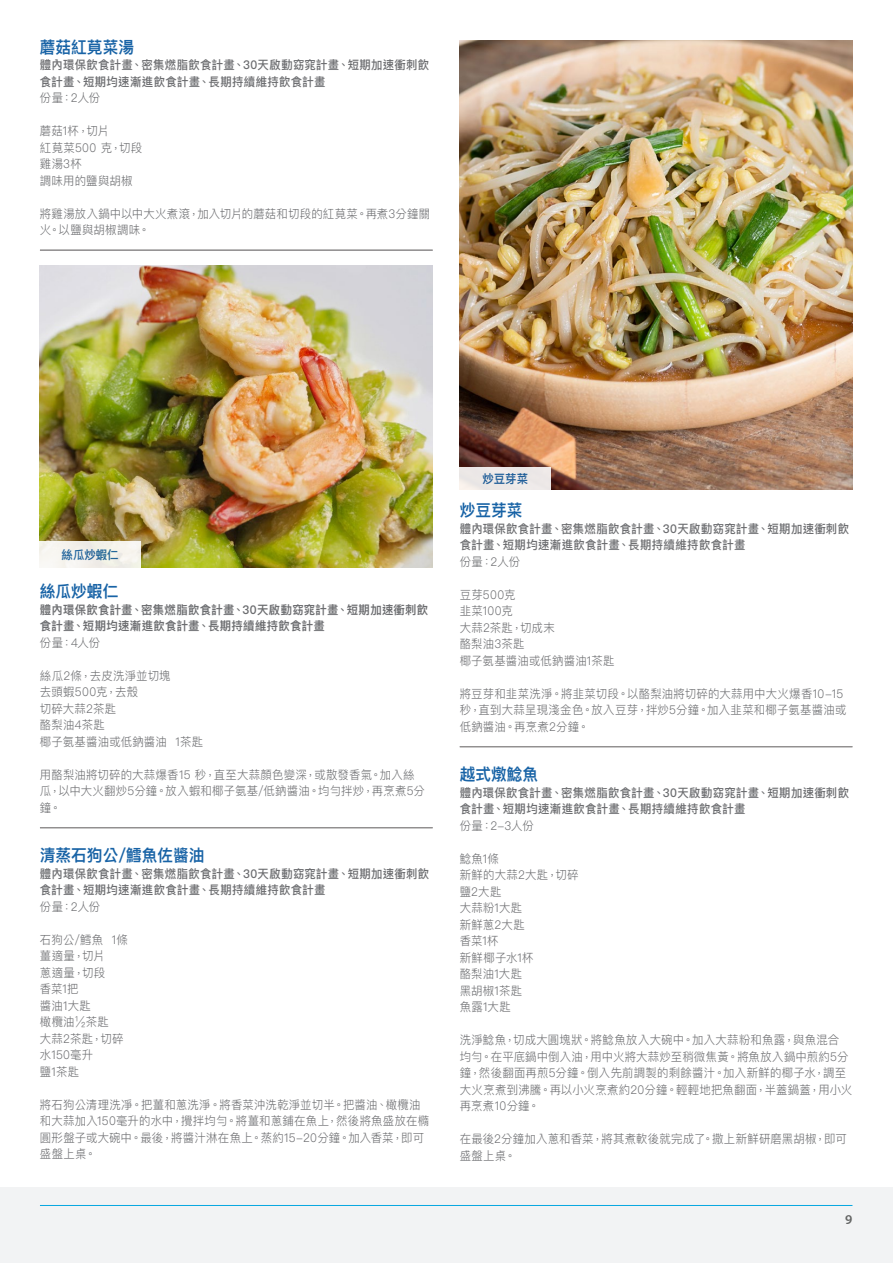
<style>
.page{position:relative;width:893px;height:1263px;background:#fff}
.page>*{position:absolute;margin:0;border:0;box-sizing:border-box;transform-origin:0 0}
.t1{font:600 16.5px "Ping Fang TC";color:#1863a6;scale:.95 1}
.t2{font:600 13.5px "Myriad Pro";color:#040503}
.t3{font:300 12px/16.5px "Ping Fang TC";letter-spacing:.02em;color:#6c6d70;scale:.95 1}
.t4{font:500 12px/16.5px "Ping Fang TC";letter-spacing:.025em;color:#6c6d70;scale:.95 1}
.t5{font:600 12px/16.5px "Ping Fang TC";letter-spacing:.025em;color:#6c6d70;scale:.95 1}
.t6{font:600 12px "Ping Fang TC";color:#1863a6;scale:.95 1}
</style>
<div class="page">
<div style="left:0;top:1187px;width:893px;height:76px;background:#f2f3f4"></div>
<hr style="left:40px;top:1205px;width:812px;height:1px;background:#08a7e0">
<hr style="left:40px;top:250px;width:393px;height:1px;background:#231f20">
<hr style="left:40px;top:827px;width:393px;height:1px;background:#231f20">
<hr style="left:40px;top:828px;width:393px;height:1px;background:#231f20">
<hr style="left:460px;top:746px;width:392px;height:1px;background:#231f20">
<hr style="left:460px;top:747px;width:392px;height:1px;background:#231f20">
<img style="left:39px;top:266px;width:393px;height:302px">
<div style="left:39px;top:541px;width:102px;height:27px;background:#f5f4ec"></div>
<img style="left:460px;top:40px;width:392px;height:450px">
<div style="left:460px;top:467px;width:91px;height:23px;background:#ece8e7"></div>
<p class="t1" style="left:40px;top:36px;width:101px">蘑菇紅莧菜湯</p>
<p class="t4" style="left:40px;top:56px;width:411px">體內環保飲食計畫、密集燃脂飲食計畫、30天啟動窈窕計畫、短期加速衝刺飲食計畫、短期均速漸進飲食計畫、長期持續維持飲食計畫</p>
<p class="t3" style="left:40px;top:89px;width:65px">份量：2人份</p>
<p class="t3" style="left:40px;top:122px;width:74px">蘑菇1杯，切片</p>
<p class="t3" style="left:40px;top:139px;width:109px">紅莧菜500 克，切段</p>
<p class="t3" style="left:40px;top:155px;width:46px">雞湯3杯</p>
<p class="t3" style="left:40px;top:172px;width:99px">調味用的鹽與胡椒</p>
<p class="t3" style="left:40px;top:205px;width:412px">將雞湯放入鍋中以中大火煮滾，加入切片的蘑菇和切段的紅莧菜。再煮3分鐘關火。以鹽與胡椒調味。</p>
<p class="t6" style="left:62px;top:547px;width:62px">絲瓜炒蝦仁</p>
<p class="t1" style="left:40px;top:581px;width:84px">絲瓜炒蝦仁</p>
<p class="t5" style="left:40px;top:601px;width:410px">體內環保飲食計畫、密集燃脂飲食計畫、30天啟動窈窕計畫、短期加速衝刺飲食計畫、短期均速漸進飲食計畫、長期持續維持飲食計畫</p>
<p class="t3" style="left:40px;top:634px;width:65px">份量：4人份</p>
<p class="t3" style="left:40px;top:667px;width:139px">絲瓜2條，去皮洗淨並切塊</p>
<p class="t3" style="left:40px;top:683px;width:105px">去頭蝦500克，去殼</p>
<p class="t3" style="left:40px;top:700px;width:82px">切碎大蒜2茶匙</p>
<p class="t3" style="left:40px;top:716px;width:70px">酪梨油4茶匙</p>
<p class="t3" style="left:40px;top:733px;width:173px">椰子氨基醬油或低鈉醬油 1茶匙</p>
<p class="t3" style="left:40px;top:766px;width:407px">用酪梨油將切碎的大蒜爆香15 秒，直至大蒜顏色變深，或散發香氣。加入絲瓜，以中大火翻炒5分鐘。放入蝦和椰子氨基/低鈉醬油。均勻拌炒，再烹煮5分鐘。</p>
<p class="t1" style="left:40px;top:845px;width:175px">清蒸石狗公/鱈魚佐醬油</p>
<p class="t4" style="left:40px;top:865px;width:411px">體內環保飲食計畫、密集燃脂飲食計畫、30天啟動窈窕計畫、短期加速衝刺飲食計畫、短期均速漸進飲食計畫、長期持續維持飲食計畫</p>
<p class="t3" style="left:40px;top:898px;width:65px">份量：2人份</p>
<p class="t3" style="left:40px;top:931px;width:94px">石狗公/鱈魚 1條</p>
<p class="t3" style="left:40px;top:947px;width:70px">薑適量，切片</p>
<p class="t3" style="left:40px;top:964px;width:70px">蔥適量，切段</p>
<p class="t3" style="left:40px;top:980px;width:42px">香菜1把</p>
<p class="t3" style="left:40px;top:997px;width:55px">醬油1大匙</p>
<p class="t3" style="left:40px;top:1013px;width:74px">橄欖油½茶匙</p>
<p class="t3" style="left:40px;top:1030px;width:89px">大蒜2茶匙，切碎</p>
<p class="t3" style="left:40px;top:1046px;width:58px">水150毫升</p>
<p class="t3" style="left:40px;top:1063px;width:43px">鹽1茶匙</p>
<p class="t3" style="left:40px;top:1096px;width:411px">將石狗公清理洗凈。把薑和蔥洗淨。將香菜沖洗乾淨並切半。把醬油、橄欖油和大蒜加入150毫升的水中，攪拌均勻。將薑和蔥鋪在魚上，然後將魚盛放在橢圓形盤子或大碗中。最後，將醬汁淋在魚上。蒸約15-20分鐘。加入香菜，即可盛盤上桌。</p>
<p class="t6" style="left:482px;top:471px;width:49px">炒豆芽菜</p>
<p class="t1" style="left:460px;top:500px;width:68px">炒豆芽菜</p>
<p class="t4" style="left:460px;top:520px;width:411px">體內環保飲食計畫、密集燃脂飲食計畫、30天啟動窈窕計畫、短期加速衝刺飲食計畫、短期均速漸進飲食計畫、長期持續維持飲食計畫</p>
<p class="t3" style="left:460px;top:553px;width:65px">份量：2人份</p>
<p class="t3" style="left:460px;top:586px;width:60px">豆芽500克</p>
<p class="t3" style="left:460px;top:602px;width:58px">韭菜100克</p>
<p class="t3" style="left:460px;top:619px;width:102px">大蒜2茶匙，切成末</p>
<p class="t3" style="left:460px;top:635px;width:70px">酪梨油3茶匙</p>
<p class="t3" style="left:460px;top:652px;width:165px">椰子氨基醬油或低鈉醬油1茶匙</p>
<p class="t3" style="left:460px;top:685px;width:409px">將豆芽和韭菜洗淨。將韭菜切段。以酪梨油將切碎的大蒜用中大火爆香10-15秒，直到大蒜呈現淺金色。放入豆芽，拌炒5分鐘。加入韭菜和椰子氨基醬油或低鈉醬油。再烹煮2分鐘。</p>
<p class="t1" style="left:460px;top:764px;width:84px">越式燉鯰魚</p>
<p class="t4" style="left:460px;top:784px;width:411px">體內環保飲食計畫、密集燃脂飲食計畫、30天啟動窈窕計畫、短期加速衝刺飲食計畫、短期均速漸進飲食計畫、長期持續維持飲食計畫</p>
<p class="t3" style="left:460px;top:817px;width:79px">份量：2-3人份</p>
<p class="t3" style="left:460px;top:850px;width:43px">鯰魚1條</p>
<p class="t3" style="left:460px;top:866px;width:127px">新鮮的大蒜2大匙，切碎</p>
<p class="t3" style="left:460px;top:883px;width:45px">鹽2大匙</p>
<p class="t3" style="left:460px;top:899px;width:67px">大蒜粉1大匙</p>
<p class="t3" style="left:460px;top:916px;width:70px">新鮮蔥2大匙</p>
<p class="t3" style="left:460px;top:932px;width:42px">香菜1杯</p>
<p class="t3" style="left:460px;top:949px;width:79px">新鮮椰子水1杯</p>
<p class="t3" style="left:460px;top:965px;width:67px">酪梨油1大匙</p>
<p class="t3" style="left:460px;top:982px;width:67px">黑胡椒1茶匙</p>
<p class="t3" style="left:460px;top:998px;width:55px">魚露1大匙</p>
<p class="t3" style="left:460px;top:1031px;width:415px">洗淨鯰魚，切成大圓塊狀。將鯰魚放入大碗中。加入大蒜粉和魚露，與魚混合均勻。在平底鍋中倒入油，用中火將大蒜炒至稍微焦黃。將魚放入鍋中煎約5分鐘，然後翻面再煎5分鐘。倒入先前調製的剩餘醬汁。加入新鮮的椰子水，調至大火烹煮到沸騰。再以小火烹煮約20分鐘。輕輕地把魚翻面，半蓋鍋蓋，用小火再烹煮10分鐘。</p>
<p class="t3" style="left:460px;top:1130px;width:409px">在最後2分鐘加入蔥和香菜，將其煮軟後就完成了。撒上新鮮研磨黑胡椒，即可盛盤上桌。</p>
<p class="t2" style="left:845px;top:1210px;width:9px">9</p>
</div>
